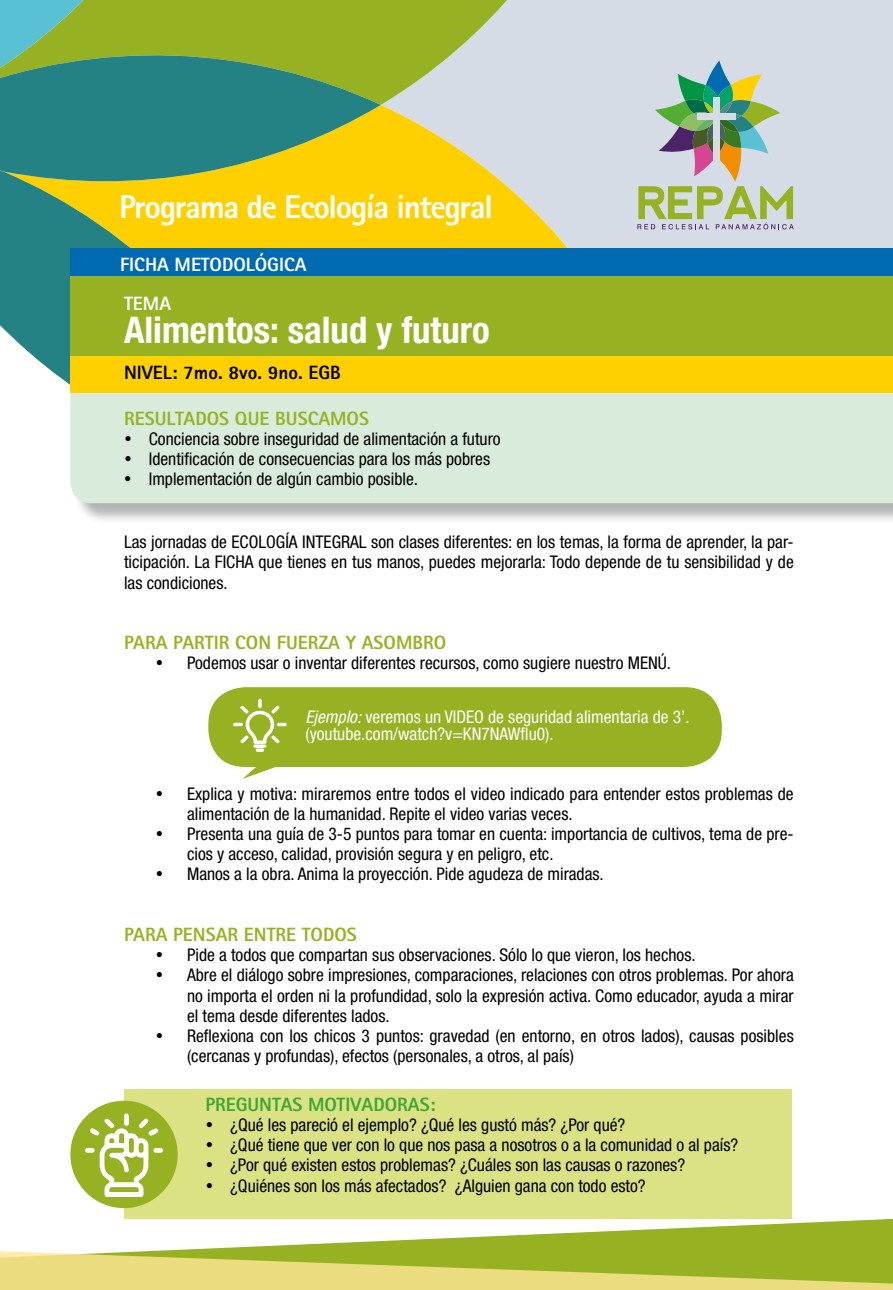
<style>
.page{position:relative;width:893px;height:1290px;background:#fff}
.page>*{position:absolute;margin:0;border:0;box-sizing:border-box;transform-origin:0 0}
.t1{font:700 condensed 36.75px "Helvetica Neue LT Std";color:#fff}
.t2{font:800 33.07px "Rotis Sans Serif";letter-spacing:-.04em;color:#fff}
.t3{font:800 19.25px "Rotis Sans Serif";color:#96b222}
.t4{font:800 19.25px "Rotis Sans Serif";color:#3fa535}
.t5{font:800 19.25px "Rotis Sans Serif";color:#000}
.t6{font:800 19.25px/38.7px "Rotis Sans Serif";color:#fff}
.t7{font:condensed 17.5px/20.1px "Helvetica Neue LT Std";color:#000}
.t8{font:condensed 17.5px/17.5px "Helvetica Neue LT Std";color:#fff}
.s1{font-style:italic}
</style>
<div class="page">
<div style="left:614px;top:0;width:279px;height:248px;background:#d6dce6"></div>
<svg style="left:296px;top:105px;width:385px;height:143px;background:#e9d679"></svg>
<svg style="left:0;top:197px;width:296px;height:188px;background:#90ac57"></svg>
<svg style="left:207px;top:0;width:407px;height:105px;background:#b9c98e"></svg>
<svg style="left:0;top:39px;width:381px;height:158px;background:#759f4e"></svg>
<svg style="left:0;top:138px;width:3px;height:33px"></svg>
<svg style="left:0;top:0;width:207px;height:126px;background:#549a69"></svg>
<div style="left:73px;top:251px;width:820px;height:274px;background:#000;opacity:.3"></div>
<div style="left:70px;top:393px;width:823px;height:110px;background:#d9ebdb"></div>
<div style="left:70px;top:353px;width:823px;height:40px;background:#ffd000"></div>
<div style="left:70px;top:248px;width:823px;height:68px;background:#006ab1"></div>
<div style="left:70px;top:276px;width:823px;height:79px;background:#96b222"></div>
<div style="left:124px;top:1089px;width:668px;height:130px;background:#dbe283"></div>
<svg style="left:0;top:1218px;width:893px;height:72px"></svg>
<svg style="left:637px;top:60px;width:157px;height:169px;background:#b2c1ad"></svg>
<div style="left:208px;top:687px;width:514px;height:80px;background:#96b222;border-radius:37px"></div>
<svg style="left:233px;top:699px;width:54px;height:80px"></svg>
<div style="left:70px;top:1101px;width:108px;height:107px;background:#96b222;border-radius:50%"></div>
<svg style="left:85px;top:1113px;width:78px;height:84px"></svg>
<h2 class="t2" style="left:119px;top:186px;width:375px">Programa de Ecología integral</h2>
<p class="t6" style="left:120px;top:245px;width:188px">FICHA METODOLÓGICA<br>TEMA</p>
<h1 class="t1" style="left:124px;top:308px;width:367px">Alimentos: salud y futuro</h1>
<p class="t5" style="left:124px;top:361px;width:218px">NIVEL: 7mo. 8vo. 9no. EGB</p>
<p class="t3" style="left:124px;top:406px;width:246px">RESULTADOS QUE BUSCAMOS</p>
<p class="t7" style="left:124px;top:428px;width:378px">• Conciencia sobre inseguridad de alimentación a futuro</p>
<p class="t7" style="left:124px;top:448px;width:368px">• Identificación de consecuencias para los más pobres</p>
<p class="t7" style="left:124px;top:469px;width:295px">• Implementación de algún cambio posible.</p>
<p class="t7" style="left:124px;top:532px;width:671px;text-align:justify">Las jornadas de ECOLOGÍA INTEGRAL son clases diferentes: en los temas, la forma de aprender, la par&shy;ticipación. La FICHA que tienes en tus manos, puedes mejorarla: Todo depende de tu sensibilidad y de las condiciones.</p>
<p class="t3" style="left:124px;top:630px;width:324px">PARA PARTIR CON FUERZA Y ASOMBRO</p>
<p class="t7" style="left:156px;top:653px;width:517px">• Podemos usar o inventar diferentes recursos, como sugiere nuestro MENÚ.</p>
<p class="t8" style="left:306px;top:707px;width:386px"><span class="s1">Ejemplo:</span> veremos un VIDEO de seguridad alimentaria de 3’. (youtube.com/watch?v=KN7NAWflu0).</p>
<p class="t7" style="left:187px;top:783px;width:608px;text-indent:-32px">• Explica y motiva: miraremos entre todos el video indicado para entender estos problemas de alimentación de la humanidad. Repite el video varias veces.</p>
<p class="t7" style="left:187px;top:824px;width:608px;text-indent:-32px">• Presenta una guía de 3-5 puntos para tomar en cuenta: importancia de cultivos, tema de pre&shy;cios y acceso, calidad, provisión segura y en peligro, etc.</p>
<p class="t7" style="left:156px;top:864px;width:450px">• Manos a la obra. Anima la proyección. Pide agudeza de miradas.</p>
<p class="t3" style="left:124px;top:922px;width:234px">PARA PENSAR ENTRE TODOS</p>
<p class="t7" style="left:156px;top:945px;width:542px">• Pide a todos que compartan sus observaciones. Sólo lo que vieron, los hechos.</p>
<p class="t7" style="left:187px;top:965px;width:608px;text-align:justify;text-indent:-32px">• Abre el diálogo sobre impresiones, comparaciones, relaciones con otros problemas. Por ahora no importa el orden ni la profundidad, solo la expresión activa. Como educador, ayuda a mirar el tema desde diferentes lados.</p>
<p class="t7" style="left:187px;top:1025px;width:608px;text-indent:-32px">• Reflexiona con los chicos 3 puntos: gravedad (en entorno, en otros lados), causas posibles (cercanas y profundas), efectos (personales, a otros, al país)</p>
<p class="t4" style="left:205px;top:1092px;width:231px">PREGUNTAS MOTIVADORAS:</p>
<p class="t7" style="left:205px;top:1115px;width:421px">• ¿Qué les pareció el ejemplo? ¿Qué les gustó más? ¿Por qué?</p>
<p class="t7" style="left:205px;top:1135px;width:534px">• ¿Qué tiene que ver con lo que nos pasa a nosotros o a la comunidad o al país?</p>
<p class="t7" style="left:205px;top:1155px;width:481px">• ¿Por qué existen estos problemas? ¿Cuáles son las causas o razones?</p>
<p class="t7" style="left:205px;top:1175px;width:442px">• ¿Quiénes son los más afectados? ¿Alguien gana con todo esto?</p>
</div>
